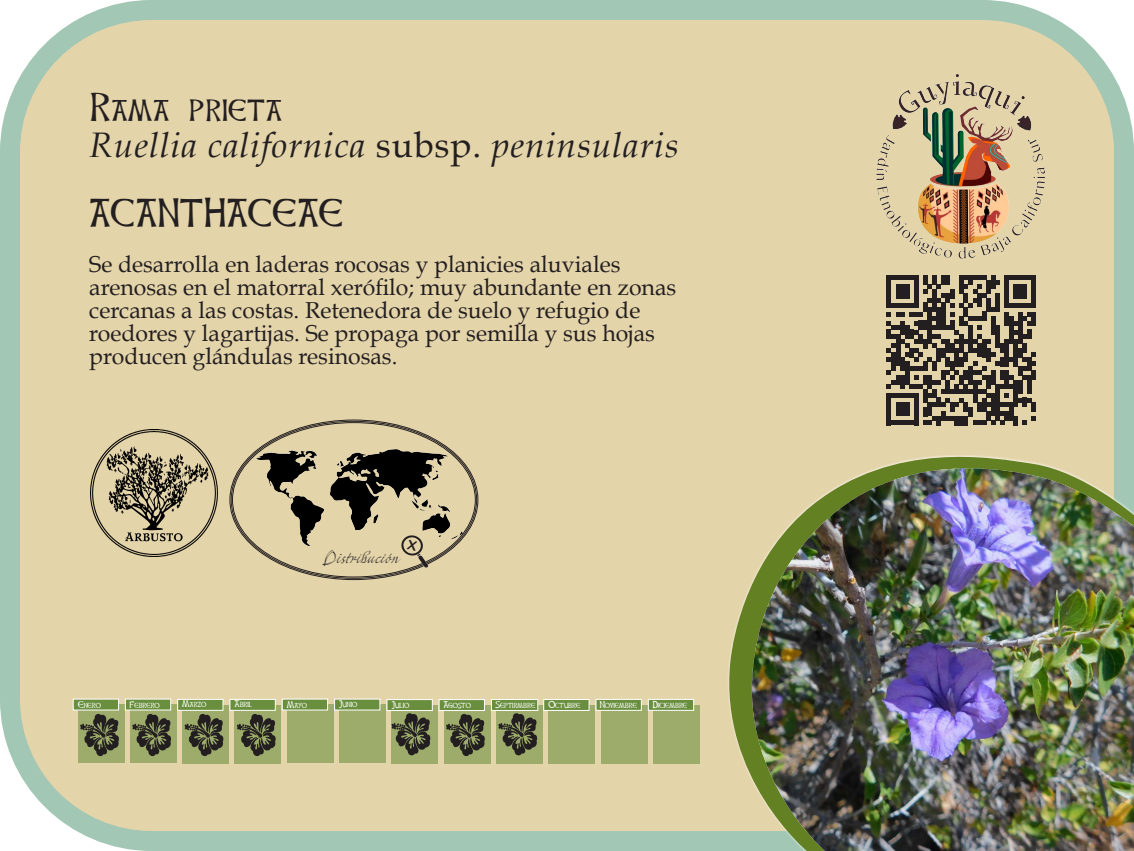
<style>
.page{position:relative;width:1134px;height:851px;background:#fff}
.page>*{position:absolute;margin:0;border:0;box-sizing:border-box;transform-origin:0 0}
.t1{font:italic 35.4px "Book Antiqua";letter-spacing:.025em;color:#231f20}
.t2{font:35.4px "Celtic Hand";letter-spacing:.025em;color:#231f20}
.t3{font:23px "Book Antiqua";color:#231f20}
.t4{font:14.1px "Mayence Premium";color:#231f20}
.t5{font:8.5px "Celtic Hand";color:#fff}
.s1{font-style:normal}
</style>
<div class="page">
<div style="left:10px;top:10px;width:1114px;height:830px;background:#e4d4aa;border-radius:142px"></div>
<div style="left:0;top:0;width:1134px;height:850px;border:20px solid #a2c7b4;border-radius:142px"></div>
<img style="left:876px;top:74px;width:169px;height:185px">
<div style="left:392px;top:705px;width:46px;height:58px;background:linear-gradient(to right,#9dac6b,#9dac6b)"></div>
<svg style="left:78px;top:704px;width:47px;height:58px"></svg>
<div style="left:444px;top:705px;width:46px;height:58px;background:linear-gradient(to right,#9ead6c,#9dac6c)"></div>
<svg style="left:130px;top:704px;width:47px;height:58px"></svg>
<div style="left:496px;top:705px;width:47px;height:58px;background:linear-gradient(to right,#9cab6a,#9dac6b)"></div>
<div style="left:182px;top:705px;width:47px;height:58px;background:linear-gradient(to right,#9dac6b,#9dac6b)"></div>
<div style="left:548px;top:705px;width:47px;height:58px;background:#9dac6b"></div>
<div style="left:235px;top:705px;width:46px;height:58px;background:linear-gradient(to right,#9dac6b,#9dac6b)"></div>
<div style="left:601px;top:705px;width:46px;height:58px;background:#9dac6b"></div>
<div style="left:287px;top:704px;width:47px;height:58px;background:#9dac6b"></div>
<div style="left:653px;top:705px;width:47px;height:58px;background:#9dac6b"></div>
<div style="left:339px;top:704px;width:47px;height:58px;background:#9dac6b"></div>
<div style="left:387px;top:699px;width:46px;height:11px;background:#698f3e;border:1px solid #fff"></div>
<div style="left:73px;top:698px;width:46px;height:12px;background:#698f3e;border:1px solid #fff"></div>
<div style="left:439px;top:699px;width:46px;height:11px;background:#698f3e;border:1px solid #fff"></div>
<div style="left:125px;top:698px;width:46px;height:12px;background:#698f3e;border:1px solid #fff"></div>
<div style="left:491px;top:699px;width:47px;height:11px;background:#698f3e;border:1px solid #fff"></div>
<div style="left:177px;top:699px;width:46px;height:11px;background:#698f3e;border:1px solid #fff"></div>
<div style="left:543px;top:699px;width:46px;height:11px;background:#698f3e;border:1px solid #fff"></div>
<div style="left:230px;top:699px;width:46px;height:11px;background:#698f3e;border:1px solid #fff"></div>
<div style="left:596px;top:699px;width:46px;height:11px;background:#698f3e;border:1px solid #fff"></div>
<div style="left:282px;top:698px;width:46px;height:12px;background:#698f3e;border:1px solid #fff"></div>
<div style="left:648px;top:699px;width:46px;height:11px;background:#698f3e;border:1px solid #fff"></div>
<div style="left:334px;top:698px;width:46px;height:12px;background:#698f3e;border:1px solid #fff"></div>
<svg style="left:80px;top:713px;width:39px;height:43px;background:#626846"></svg>
<svg style="left:132px;top:713px;width:40px;height:43px;background:#636947"></svg>
<svg style="left:184px;top:713px;width:40px;height:43px;background:#636a47"></svg>
<svg style="left:237px;top:713px;width:39px;height:43px;background:#626846"></svg>
<svg style="left:391px;top:712px;width:40px;height:43px;background:#636a47"></svg>
<svg style="left:446px;top:713px;width:39px;height:43px;background:#626846"></svg>
<svg style="left:498px;top:712px;width:40px;height:43px;background:#636a47"></svg>
<svg style="left:719px;top:440px;width:415px;height:410px"></svg>
<svg style="left:742px;top:452px;width:392px;height:398px"></svg>
<img style="left:751px;top:468px;width:383px;height:382px">
<img style="left:90px;top:429px;width:128px;height:127px">
<svg style="left:887px;top:275px;width:149px;height:150px"></svg>
<img style="left:257px;top:449px;width:206px;height:96px">
<svg style="left:400px;top:534px;width:28px;height:33px"></svg>
<p class="t2" style="left:89px;top:86px;width:194px">Rama prieta</p>
<p class="t1" style="left:89px;top:124px;width:591px">Ruellia californica <span class="s1">subsp.</span> peninsularis</p>
<p class="t2" style="left:89px;top:192px;width:255px">ACANTHACEAE</p>
<p class="t3" style="left:89px;top:249px;width:533px">Se desarrolla en laderas rocosas y planicies aluviales</p>
<p class="t3" style="left:89px;top:272px;width:588px">arenosas en el matorral xerófilo; muy abundante en zonas</p>
<p class="t3" style="left:89px;top:295px;width:553px">cercanas a las costas. Retenedora de suelo y refugio de</p>
<p class="t3" style="left:89px;top:318px;width:567px">roedores y lagartijas. Se propaga por semilla y sus hojas</p>
<p class="t3" style="left:89px;top:341px;width:310px">producen glándulas resinosas.</p>
<p class="t4" style="left:323px;top:549px;width:77px">Distribución</p>
<p class="t5" style="left:78px;top:699px;width:24px">Enero</p>
<p class="t5" style="left:130px;top:699px;width:31px">Febrero</p>
<p class="t5" style="left:182px;top:698px;width:26px">Marzo</p>
<p class="t5" style="left:235px;top:698px;width:19px">Abril</p>
<p class="t5" style="left:287px;top:699px;width:22px">Mayo</p>
<p class="t5" style="left:339px;top:698px;width:20px">Junio</p>
<p class="t5" style="left:392px;top:699px;width:19px">Julio</p>
<p class="t5" style="left:443px;top:700px;width:29px">Agosto</p>
<p class="t5" style="left:495px;top:699px;width:41px">Septirmbre</p>
<p class="t5" style="left:548px;top:700px;width:33px">Octubre</p>
<p class="t5" style="left:600px;top:699px;width:39px">Noviembre</p>
<p class="t5" style="left:652px;top:699px;width:36px">Diciembre</p>
</div>
